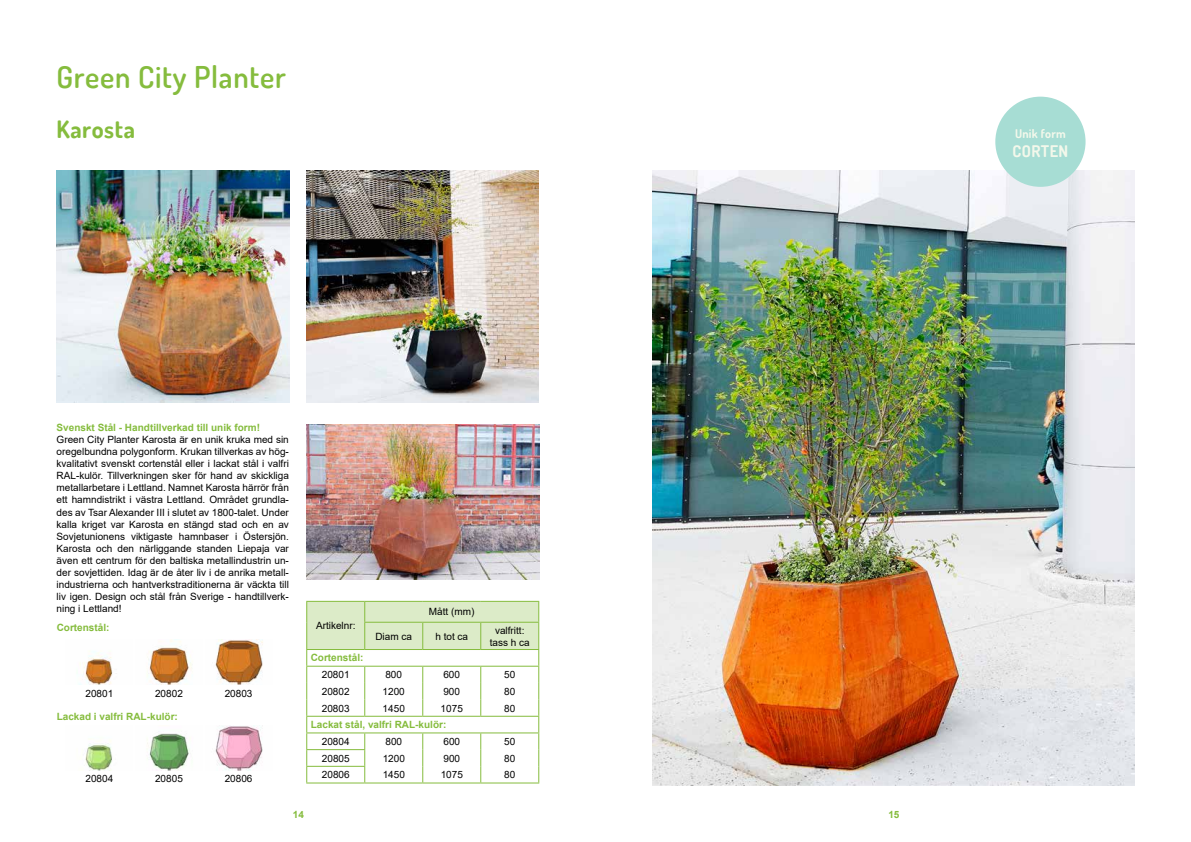
<style>
.page{position:relative;width:1191px;height:842px;background:#fff}
.page>*{position:absolute;margin:0;border:0;box-sizing:border-box;transform-origin:0 0}
.t1{font:600 30px "Dosis";letter-spacing:.025em;color:#85bc3d}
.t2{font:700 24px "Dosis";letter-spacing:.025em;color:#85bc3d}
.t3{font:700 16px "Dosis";letter-spacing:.025em;color:#f3f8eb}
.t4{font:700 12px "Dosis";letter-spacing:.025em;color:#f3f8eb}
.t5{font:10px/12px "Arial";color:#000;text-align:center}
.t6{font:700 10px "Arial";color:#85bc3d}
</style>
<div class="page">
<svg style="left:306px;top:601px;width:233px;height:181px"></svg>
<hr style="left:306px;top:649px;width:59px;height:1px;background:#85bc3d">
<hr style="left:306px;top:666px;width:59px;height:1px;background:#85bc3d">
<hr style="left:365px;top:601px;width:58px;height:1px;background:#85bc3d">
<hr style="left:423px;top:601px;width:58px;height:1px;background:#85bc3d">
<hr style="left:481px;top:601px;width:58px;height:1px;background:#85bc3d">
<hr style="left:365px;top:649px;width:58px;height:1px;background:#85bc3d">
<hr style="left:423px;top:649px;width:58px;height:1px;background:#85bc3d">
<hr style="left:481px;top:649px;width:58px;height:1px;background:#85bc3d">
<hr style="left:365px;top:666px;width:58px;height:1px;background:#85bc3d">
<hr style="left:423px;top:666px;width:58px;height:1px;background:#85bc3d">
<hr style="left:481px;top:666px;width:58px;height:1px;background:#85bc3d">
<hr style="left:365px;top:732px;width:58px;height:1px;background:#85bc3d">
<hr style="left:423px;top:732px;width:58px;height:1px;background:#85bc3d">
<hr style="left:481px;top:732px;width:58px;height:1px;background:#85bc3d">
<hr style="left:306px;top:716px;width:59px;height:1px;background:#85bc3d">
<hr style="left:365px;top:716px;width:58px;height:1px;background:#85bc3d">
<hr style="left:423px;top:716px;width:58px;height:1px;background:#85bc3d">
<hr style="left:481px;top:716px;width:58px;height:1px;background:#85bc3d">
<hr style="left:306px;top:732px;width:59px;height:1px;background:#85bc3d">
<hr style="left:306px;top:749px;width:59px;height:1px;background:#85bc3d">
<hr style="left:306px;top:766px;width:59px;height:1px;background:#85bc3d">
<hr style="left:306px;top:782px;width:59px;height:1px;background:#85bc3d">
<hr style="left:365px;top:782px;width:58px;height:1px;background:#85bc3d">
<hr style="left:423px;top:782px;width:58px;height:1px;background:#85bc3d">
<hr style="left:481px;top:782px;width:58px;height:1px;background:#85bc3d">
<img style="left:57px;top:170px;width:232px;height:233px">
<img style="left:307px;top:424px;width:232px;height:155px">
<img style="left:80px;top:651px;width:33px;height:33px">
<img style="left:147px;top:639px;width:45px;height:45px">
<img style="left:215px;top:639px;width:48px;height:45px">
<img style="left:85px;top:740px;width:27px;height:31px">
<img style="left:147px;top:733px;width:43px;height:38px">
<img style="left:215px;top:726px;width:48px;height:45px">
<img style="left:652px;top:170px;width:482px;height:615px">
<div style="left:995px;top:97px;width:90px;height:90px;background:#a7ddd4;border-radius:50%"></div>
<img style="left:306px;top:170px;width:233px;height:233px">
<h1 class="t1" style="left:57px;top:57px;width:231px">Green City Planter</h1>
<h2 class="t2" style="left:57px;top:114px;width:80px">Karosta</h2>
<p class="t6" style="left:57px;top:421px;width:205px">Svenskt Stål - Handtillverkad till unik form!</p>
<p class="t5" style="left:57px;top:434px;width:234px;text-align:justify">Green City Planter Karosta är en unik kruka med sin oregelbundna polygonform. Krukan tillverkas av hög&shy;kvalitativt svenskt cortenstål eller i lackat stål i valfri RAL-kulör. Tillverkningen sker för hand av skickliga metallarbetare i Lettland. Namnet Karosta härrör från ett hamndistrikt i västra Lettland. Området grundla&shy;des av Tsar Alexander III i slutet av 1800-talet. Under kalla kriget var Karosta en stängd stad och en av Sovjetunionens viktigaste hamnbaser i Östersjön.<br>Karosta och den närliggande standen Liepaja var även ett centrum för den baltiska metallindustrin un&shy;der sovjettiden. Idag är de åter liv i de anrika metall&shy;industrierna och hantverkstraditionerna är väckta till liv igen. Design och stål från Sverige - handtillverk&shy;ning i Lettland!</p>
<p class="t6" style="left:57px;top:620px;width:54px">Cortenstål:</p>
<p class="t5" style="left:85px;top:687px;width:29px">20801</p>
<p class="t5" style="left:155px;top:687px;width:29px">20802</p>
<p class="t5" style="left:225px;top:687px;width:29px">20803</p>
<p class="t6" style="left:57px;top:710px;width:123px">Lackad i valfri RAL-kulör:</p>
<p class="t5" style="left:85px;top:773px;width:29px">20804</p>
<p class="t5" style="left:155px;top:773px;width:29px">20805</p>
<p class="t5" style="left:225px;top:773px;width:29px">20806</p>
<p class="t5" style="left:316px;top:619px;width:41px">Artikelnr:</p>
<p class="t5" style="left:429px;top:606px;width:47px">Mått (mm)</p>
<p class="t5" style="left:375px;top:630px;width:38px">Diam ca</p>
<p class="t5" style="left:435px;top:630px;width:34px">h tot ca</p>
<p class="t5" style="left:490px;top:624px;width:42px">valfritt: tass h ca</p>
<p class="t6" style="left:311px;top:651px;width:54px">Cortenstål:</p>
<p class="t5" style="left:322px;top:669px;width:29px">20801</p>
<p class="t5" style="left:385px;top:669px;width:18px">800</p>
<p class="t5" style="left:443px;top:669px;width:18px">600</p>
<p class="t5" style="left:504px;top:669px;width:13px">50</p>
<p class="t5" style="left:322px;top:685px;width:29px">20802</p>
<p class="t5" style="left:382px;top:685px;width:24px">1200</p>
<p class="t5" style="left:443px;top:685px;width:18px">900</p>
<p class="t5" style="left:504px;top:685px;width:13px">80</p>
<p class="t5" style="left:322px;top:702px;width:29px">20803</p>
<p class="t5" style="left:383px;top:702px;width:24px">1450</p>
<p class="t5" style="left:440px;top:702px;width:24px">1075</p>
<p class="t5" style="left:504px;top:702px;width:13px">80</p>
<p class="t6" style="left:311px;top:718px;width:137px">Lackat stål, valfri RAL-kulör:</p>
<p class="t5" style="left:322px;top:735px;width:29px">20804</p>
<p class="t5" style="left:385px;top:735px;width:18px">800</p>
<p class="t5" style="left:443px;top:735px;width:18px">600</p>
<p class="t5" style="left:504px;top:735px;width:13px">50</p>
<p class="t5" style="left:322px;top:752px;width:29px">20805</p>
<p class="t5" style="left:383px;top:752px;width:24px">1200</p>
<p class="t5" style="left:443px;top:752px;width:18px">900</p>
<p class="t5" style="left:504px;top:752px;width:13px">80</p>
<p class="t5" style="left:322px;top:769px;width:29px">20806</p>
<p class="t5" style="left:383px;top:769px;width:24px">1450</p>
<p class="t5" style="left:441px;top:769px;width:24px">1075</p>
<p class="t5" style="left:504px;top:769px;width:13px">80</p>
<p class="t6" style="left:293px;top:807px;width:13px">14</p>
<p class="t6" style="left:888px;top:807px;width:13px">15</p>
<p class="t4" style="left:1015px;top:126px;width:52px">Unik form</p>
<h3 class="t3" style="left:1012px;top:141px;width:57px">CORTEN</h3>
</div>
